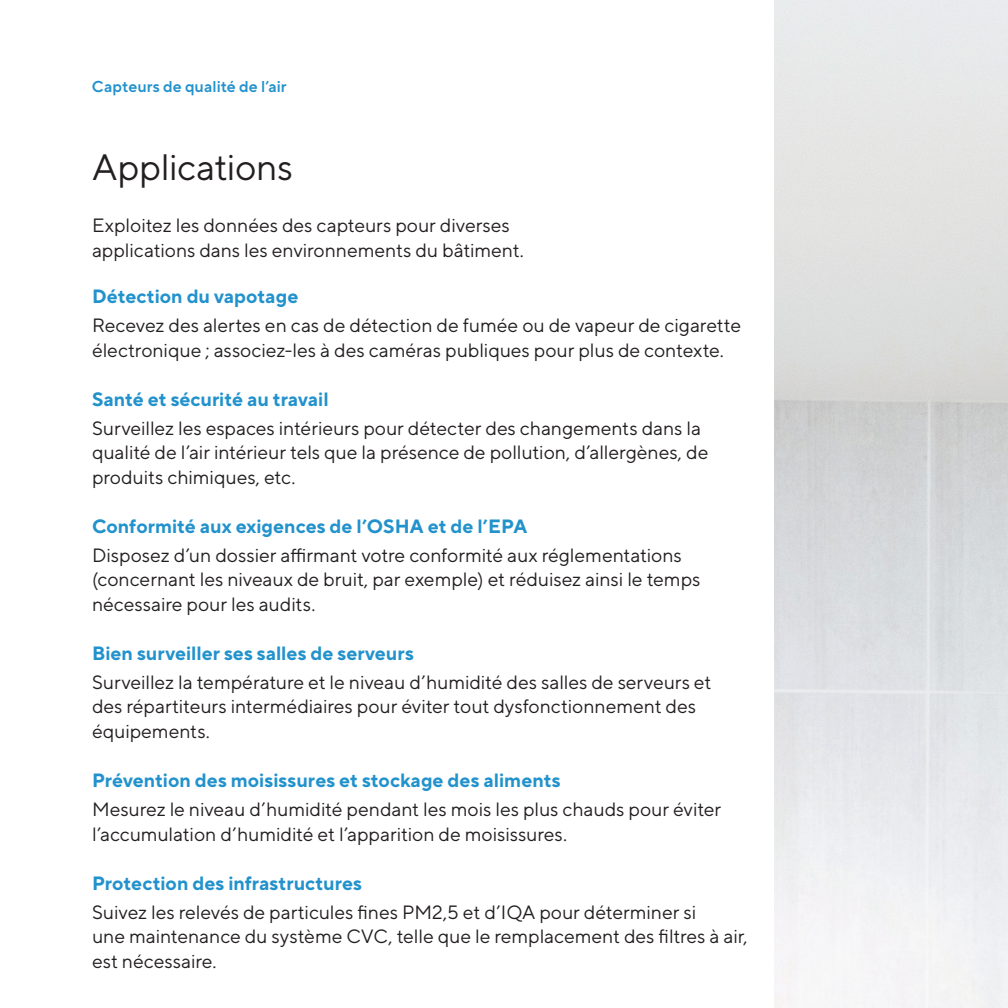
<style>
.page{position:relative;width:1008px;height:1008px;background:#fff}
.page>*{position:absolute;margin:0;border:0;box-sizing:border-box;transform-origin:0 0}
.t1{font:36.75px "TT Norms Pro";letter-spacing:-.01em;color:#231f20}
.t2{font:19.25px/24.5px "TT Norms Pro";color:#231f20}
.t3{font:700 19.25px "TT Norms Pro";color:#2292cc}
.t4{font:600 15.75px "TT Norms Pro";letter-spacing:.005em;color:#2292cc}
</style>
<div class="page">
<p class="t4" style="left:92px;top:75px;width:196px">Capteurs de qualité de l’air</p>
<p class="t1" style="left:92px;top:141px;width:202px">Applications</p>
<p class="t2" style="left:92px;top:212px;width:434px">Exploitez les données des capteurs pour diverses applications dans les environnements du bâtiment.</p>
<p class="t3" style="left:92px;top:282px;width:208px">Détection du vapotage</p>
<p class="t2" style="left:92px;top:312px;width:651px">Recevez des alertes en cas de détection de fumée ou de vapeur de cigarette électronique ; associez-les à des caméras publiques pour plus de contexte.</p>
<p class="t3" style="left:92px;top:385px;width:238px">Santé et sécurité au travail</p>
<p class="t2" style="left:92px;top:414px;width:618px">Surveillez les espaces intérieurs pour détecter des changements dans la qualité de l’air intérieur tels que la présence de pollution, d’allergènes, de produits chimiques, etc.</p>
<p class="t3" style="left:92px;top:512px;width:437px">Conformité aux exigences de l’OSHA et de l’EPA</p>
<p class="t2" style="left:92px;top:541px;width:610px">Disposez d’un dossier affirmant votre conformité aux réglementations (concernant les niveaux de bruit, par exemple) et réduisez ainsi le temps nécessaire pour les audits.</p>
<p class="t3" style="left:92px;top:639px;width:323px">Bien surveiller ses salles de serveurs</p>
<p class="t2" style="left:92px;top:669px;width:621px">Surveillez la température et le niveau d’humidité des salles de serveurs et des répartiteurs intermédiaires pour éviter tout dysfonctionnement des équipements.</p>
<p class="t3" style="left:92px;top:766px;width:470px">Prévention des moisissures et stockage des aliments</p>
<p class="t2" style="left:92px;top:796px;width:631px">Mesurez le niveau d’humidité pendant les mois les plus chauds pour éviter l’accumulation d’humidité et l’apparition de moisissures.</p>
<p class="t3" style="left:92px;top:869px;width:271px">Protection des infrastructures</p>
<p class="t2" style="left:92px;top:898px;width:657px">Suivez les relevés de particules fines PM2,5 et d’IQA pour déterminer si<br>une maintenance du système CVC, telle que le remplacement des filtres à air, est nécessaire.</p>
</div>
